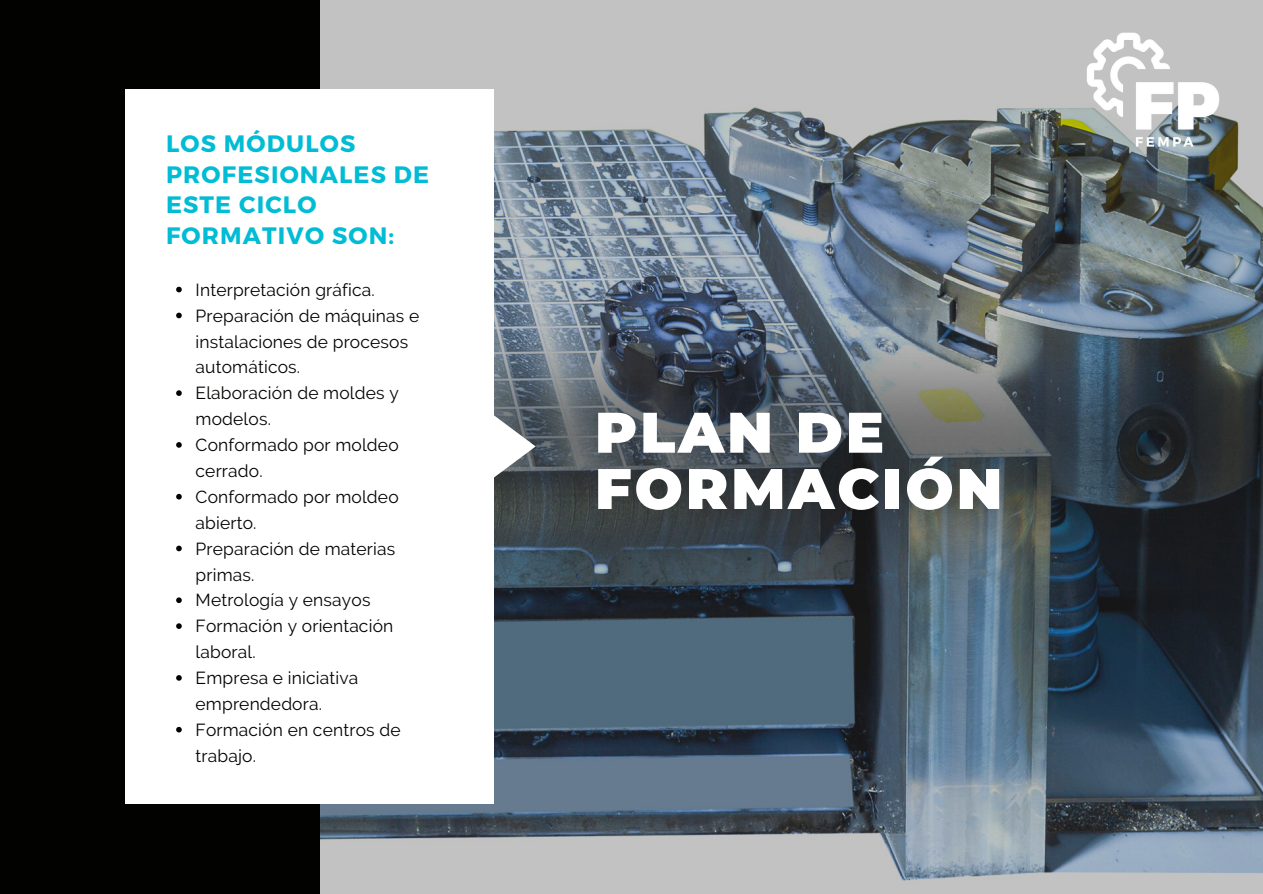
<style>
.page{position:relative;width:1263px;height:894px;background:#fff}
.page>*{position:absolute;margin:0;border:0;box-sizing:border-box;transform-origin:0 0}
.t1{font:900 57px/56.2px "Montserrat";letter-spacing:.05em;color:#fff}
.t2{font:700 23.7px/30.3px "Montserrat";letter-spacing:.05em;color:#00bcd4}
.t3{font:17.4px/25.8px "Raleway";letter-spacing:.01em;color:#020301}
</style>
<div class="page">
<div style="left:0;top:0;width:1263px;height:893px;background:#020301"></div>
<img style="left:321px;top:0;width:942px;height:893px">
<img style="left:494px;top:248px;width:769px;height:424px">
<svg style="left:494px;top:398px;width:42px;height:96px;background:#858a8e"></svg>
<div style="left:125px;top:89px;width:369px;height:714px;background:#fff"></div>
<svg style="left:176px;top:287px;width:6px;height:5px"></svg>
<svg style="left:176px;top:312px;width:6px;height:6px"></svg>
<svg style="left:176px;top:390px;width:6px;height:6px"></svg>
<svg style="left:176px;top:442px;width:6px;height:5px"></svg>
<svg style="left:176px;top:493px;width:6px;height:6px"></svg>
<svg style="left:176px;top:545px;width:6px;height:6px"></svg>
<svg style="left:176px;top:597px;width:6px;height:6px"></svg>
<svg style="left:176px;top:623px;width:6px;height:5px"></svg>
<svg style="left:176px;top:675px;width:6px;height:5px"></svg>
<svg style="left:176px;top:726px;width:6px;height:6px"></svg>
<img style="left:1083px;top:28px;width:142px;height:123px">
<p class="t2" style="left:166px;top:127px;width:265px">LOS MÓDULOS<br>PROFESIONALES DE<br>ESTE CICLO<br>FORMATIVO SON:</p>
<p class="t3" style="left:196px;top:276px;width:181px">Interpretación gráfica.</p>
<p class="t3" style="left:196px;top:302px;width:225px">Preparación de máquinas e instalaciones de procesos automáticos.</p>
<p class="t3" style="left:196px;top:380px;width:205px">Elaboración de moldes y modelos.</p>
<p class="t3" style="left:196px;top:432px;width:205px">Conformado por moldeo cerrado.</p>
<p class="t3" style="left:196px;top:483px;width:205px">Conformado por moldeo abierto.</p>
<p class="t3" style="left:196px;top:535px;width:201px">Preparación de materias primas.</p>
<p class="t3" style="left:196px;top:587px;width:176px">Metrología y ensayos</p>
<p class="t3" style="left:196px;top:613px;width:199px">Formación y orientación laboral.</p>
<p class="t3" style="left:196px;top:664px;width:164px">Empresa e iniciativa emprendedora.</p>
<p class="t3" style="left:196px;top:716px;width:207px">Formación en centros de trabajo.</p>
<p class="t1" style="left:595px;top:404px;width:409px">PLAN DE<br>FORMACIÓN</p>
</div>
